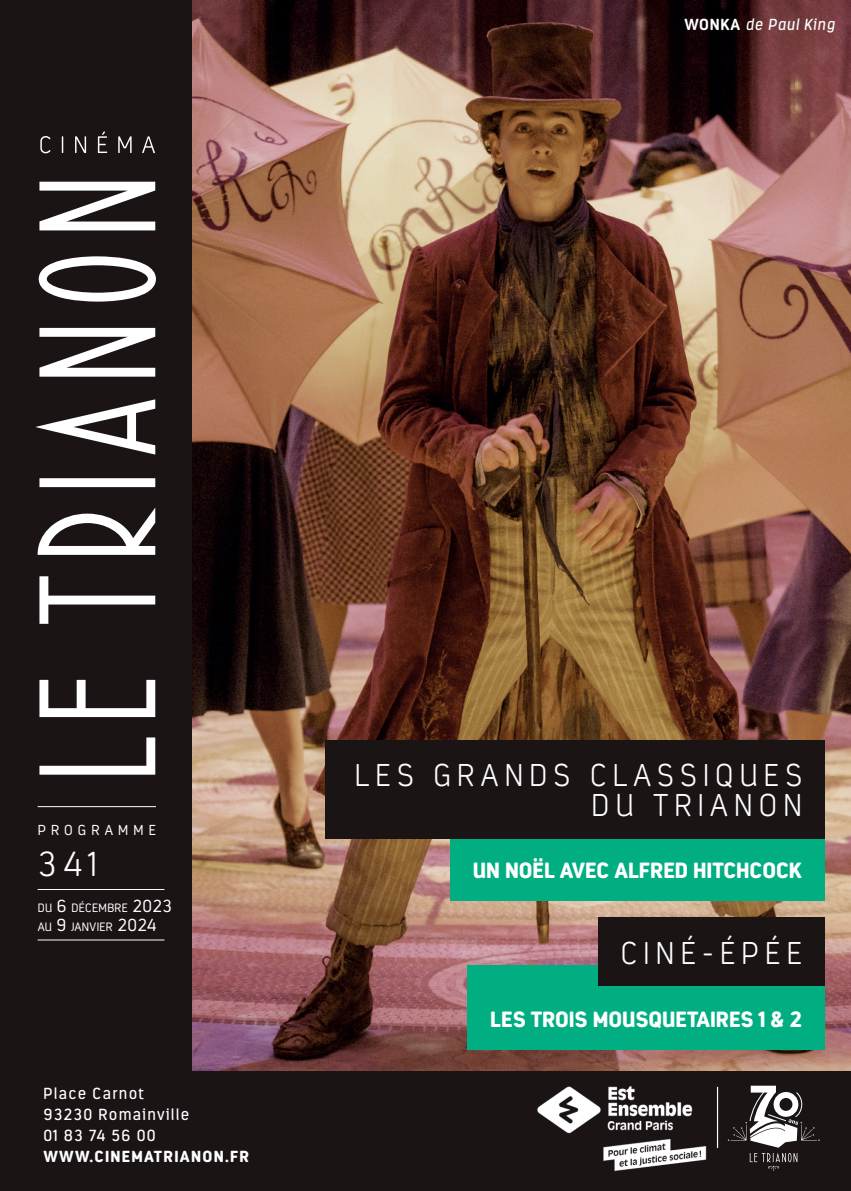
<style>
.page{position:relative;width:851px;height:1191px;background:#fff}
.page>*{position:absolute;margin:0;border:0;box-sizing:border-box;transform-origin:0 0}
.t1{font:200 34.6px "Estandar Rounded";color:#fff}
.t2{font:200 31.4px/29.6px "Estandar Rounded";letter-spacing:.2em;color:#fff;text-align:right}
.t3{font:900 22px "Estandar Rounded";color:#fff}
.t4{font:16px/21.2px "Estandar Rounded";letter-spacing:.08em;color:#fff}
.t5{font:900 16px "Estandar Rounded";letter-spacing:.08em;color:#fff}
.t6{font:italic 16px "Estandar Rounded";letter-spacing:.05em;color:#fff}
.t7{font:300 14.4px "Estandar Rounded";letter-spacing:.355em;color:#fff}
.t8{font:300 12.2px/19px "Estandar Rounded";letter-spacing:.03em;color:#fff}
.s1{font-weight:700;font-style:normal}
.s2{font-size:17.2px}
</style>
<div class="page">
<img style="left:191px;top:0;width:659px;height:1071px">
<div style="left:0;top:0;width:191px;height:1079px;background:#1a1415"></div>
<svg style="left:40px;top:131px;width:115px;height:22px"></svg>
<hr style="left:38px;top:889px;width:126px;height:1px;background:#fff">
<hr style="left:38px;top:806px;width:118px;height:1px;background:#fff">
<hr style="left:38px;top:939px;width:126px;height:1px;background:#fff">
<svg style="left:35px;top:182px;width:120px;height:592px"></svg>
<div style="left:0;top:1071px;width:850px;height:120px;background:#1a1415"></div>
<hr style="left:716px;top:1086px;width:2px;height:62px;background:#fff">
<img style="left:537px;top:1086px;width:170px;height:85px">
<svg style="left:727px;top:1085px;width:92px;height:86px"></svg>
<div style="left:450px;top:816px;width:374px;height:84px;background:#00ae82"></div>
<div style="left:325px;top:740px;width:499px;height:98px;background:#1a1415"></div>
<div style="left:467px;top:965px;width:357px;height:84px;background:#00ae82"></div>
<div style="left:598px;top:917px;width:226px;height:69px;background:#1a1415"></div>
<p class="t6" style="left:684px;top:16px;width:152px"><span class="s1">WONKA</span> de Paul King</p>
<p class="t7" style="left:38px;top:821px;width:120px">PROGRAMME</p>
<h1 class="t1" style="left:38px;top:844px;width:61px">341</h1>
<p class="t8" style="left:38px;top:898px;width:135px">DU <span class="s2">6</span> DÉCEMBRE <span class="s2">2023<br></span>AU <span class="s2">9</span> JANVIER <span class="s2">2024</span></p>
<p class="t4" style="left:43px;top:1082px;width:147px">Place Carnot<br>93230 Romainville<br>01 83 74 56 00</p>
<p class="t5" style="left:43px;top:1147px;width:207px">WWW.CINEMATRIANON.FR</p>
<h2 class="t2" style="left:355px;top:760px;width:448px">LES GRANDS CLASSIQUES<br>DU TRIANON</h2>
<p class="t3" style="left:473px;top:857px;width:330px">UN NOËL AVEC ALFRED HITCHCOCK</p>
<h2 class="t2" style="left:620px;top:938px;width:182px">CINÉ-ÉPÉE</h2>
<p class="t3" style="left:490px;top:1005px;width:313px">LES TROIS MOUSQUETAIRES 1 &amp; 2</p>
</div>
